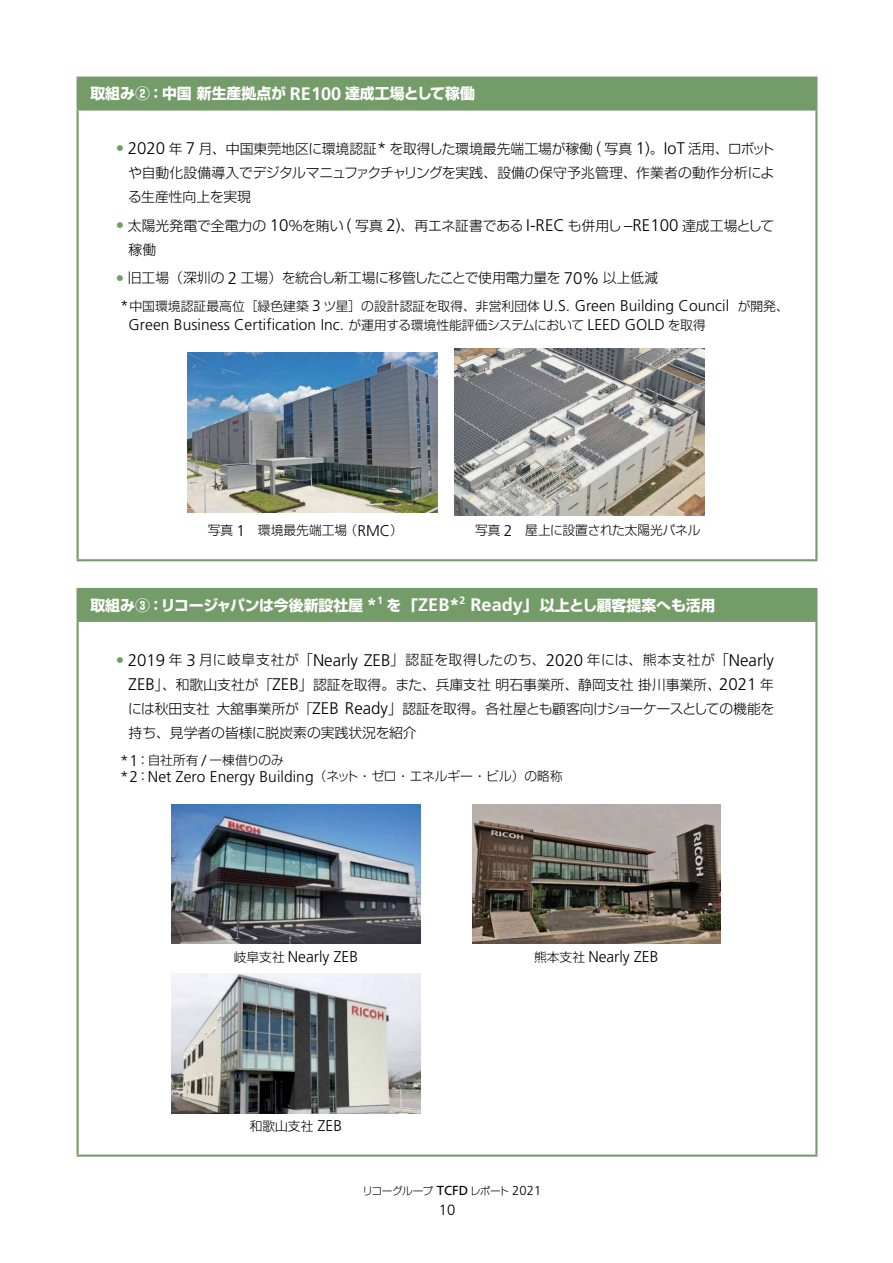
<style>
.page{position:relative;width:893px;height:1263px;background:#fff}
.page>*{position:absolute;margin:0;border:0;box-sizing:border-box;transform-origin:0 0}
.t1{font:700 18.15px "Frutiger LT Pro";color:#fff}
.t2{font:300 16.8px "Frutiger LT Pro";color:#000}
.t3{font:300 16.8px "Frutiger LT Pro";color:#749c68}
.t4{font:300 15.6px "Frutiger LT Pro";letter-spacing:.005em;color:#000}
.t5{font:700 14.85px "P Shin Go Pr 6 N";color:#fff}
.t6{font:700 14.85px "P Shin Go Pr 6 N";letter-spacing:-.02em;color:#fff}
.t7{font:300 14.85px "Frutiger LT Pro";color:#000}
.t8{font:300 13.8px/24.2px "P Shin Go Pr 6 N";color:#000}
.t9{font:300 13.8px "P Shin Go Pr 6 N";letter-spacing:-.02em;color:#000}
.t10{font:300 13.8px "P Shin Go Pr 6 N";letter-spacing:-.03em;color:#000}
.t11{font:300 13.8px "P Shin Go Pr 6 N";letter-spacing:.045em;color:#000}
.t12{font:300 13.8px "P Shin Go Pr 6 N";letter-spacing:.03em;color:#000}
.t13{font:300 13.8px "P Shin Go Pr 6 N";letter-spacing:-.025em;color:#000}
.t14{font:13.05px "Frutiger LT Pro";color:#000}
.t15{font:300 12.9px "Frutiger LT Pro";color:#000}
.t16{font:300 12.75px "P Shin Go Pr 6 N";color:#000}
.t17{font:300 10.65px "P Shin Go Pr 6 N";letter-spacing:-.055em;color:#000}
.t18{font:700 10.65px "Frutiger LT Pro";color:#fff}
.s1{font-family:"P Shin Go Pr 6 N";font-size:13.8px}
.s2{color:#749c68}
.s3{font-family:"Frutiger LT Pro";font-size:15.6px}
.s4{font-size:18.15px}
.s5{font-family:"P Shin Go Pr 6 N";font-size:12.75px}
</style>
<div class="page">
<div style="left:78px;top:78px;width:738px;height:31px;background:#749c68"></div>
<hr style="left:77px;top:111px;width:2px;height:448px;background:#749c68">
<hr style="left:815px;top:111px;width:2px;height:448px;background:#749c68">
<hr style="left:77px;top:559px;width:740px;height:2px;background:#749c68">
<hr style="left:77px;top:77px;width:740px;height:2px;background:#749c68">
<hr style="left:77px;top:79px;width:2px;height:29px;background:#749c68">
<hr style="left:815px;top:79px;width:2px;height:29px;background:#749c68">
<hr style="left:77px;top:108px;width:740px;height:3px;background:#749c68">
<img style="left:187px;top:352px;width:251px;height:160px">
<img style="left:454px;top:349px;width:251px;height:166px">
<div style="left:78px;top:589px;width:738px;height:32px;background:#749c68"></div>
<hr style="left:77px;top:622px;width:2px;height:532px;background:#749c68">
<hr style="left:815px;top:622px;width:2px;height:532px;background:#749c68">
<hr style="left:77px;top:1154px;width:740px;height:3px;background:#749c68">
<hr style="left:77px;top:588px;width:740px;height:2px;background:#749c68">
<hr style="left:77px;top:590px;width:2px;height:30px;background:#749c68">
<hr style="left:815px;top:590px;width:2px;height:30px;background:#749c68">
<hr style="left:77px;top:620px;width:740px;height:2px;background:#749c68">
<img style="left:172px;top:804px;width:248px;height:139px">
<img style="left:472px;top:804px;width:248px;height:139px">
<img style="left:172px;top:974px;width:248px;height:139px">
<p class="t5" style="left:345px;top:82px;width:131px">達成工場として稼働</p>
<p class="t5" style="left:90px;top:82px;width:197px">取組み②：中国新生産拠点が</p>
<h1 class="t1" style="left:290px;top:83px;width:53px">RE100</h1>
<p class="t2" style="left:596px;top:139px;width:6px">(</p>
<p class="t2" style="left:636px;top:139px;width:51px">1)<span class="s1">。</span>IoT</p>
<p class="t8" style="left:688px;top:135px;width:88px">活用、ロボット</p>
<p class="t8" style="left:390px;top:135px;width:205px">を取得した環境最先端工場が稼働</p>
<p class="t8" style="left:169px;top:135px;width:15px">年</p>
<p class="t8" style="left:199px;top:135px;width:180px">月、中国東莞地区に環境認証</p>
<p class="t8" style="left:605px;top:135px;width:29px">写真</p>
<p class="t2" style="left:116px;top:139px;width:51px"><span class="s2">•</span> 2020</p>
<p class="t8" style="left:128px;top:160px;width:648px">や自動化設備導入でデジタルマニュファクチャリングを実践、設備の保守予兆管理、作業者の動作分析による生産性向上を実現</p>
<p class="t13" style="left:682px;top:214px;width:94px">達成工場として</p>
<p class="t2" style="left:186px;top:139px;width:11px">7</p>
<p class="t2" style="left:377px;top:139px;width:11px">*</p>
<p class="t2" style="left:347px;top:215px;width:6px">(</p>
<p class="t2" style="left:386px;top:215px;width:29px">2)<span class="s1">、</span></p>
<p class="t8" style="left:568px;top:212px;width:55px">も併用し</p>
<p class="t8" style="left:128px;top:212px;width:140px">太陽光発電で全電力の</p>
<p class="t8" style="left:414px;top:212px;width:111px">再エネ証書である</p>
<p class="t8" style="left:302px;top:212px;width:43px">を賄い</p>
<p class="t8" style="left:355px;top:212px;width:29px">写真</p>
<p class="t2" style="left:526px;top:215px;width:40px">-I REC</p>
<p class="t2" style="left:270px;top:215px;width:34px">10<span class="s1">％</span></p>
<p class="t2" style="left:624px;top:215px;width:56px">–RE100</p>
<p class="t3" style="left:116px;top:215px;width:10px">•</p>
<p class="t8" style="left:129px;top:236px;width:29px">稼働</p>
<p class="t8" style="left:128px;top:265px;width:98px">旧工場（深圳の</p>
<p class="t10" style="left:241px;top:267px;width:321px">工場）を統合し新工場に移管したことで使用電力量を</p>
<p class="t2" style="left:564px;top:268px;width:37px">70%</p>
<p class="t8" style="left:603px;top:265px;width:57px">以上低減</p>
<p class="t2" style="left:228px;top:268px;width:11px">2</p>
<p class="t3" style="left:116px;top:268px;width:10px">•</p>
<p class="t4" style="left:543px;top:297px;width:187px">U .S. Green Building Council</p>
<p class="t16" style="left:323px;top:296px;width:218px">ツ星］の設計認証を取得、非営利団体</p>
<p class="t16" style="left:129px;top:296px;width:181px">中国環境認証最高位［緑色建築</p>
<p class="t4" style="left:312px;top:297px;width:10px">3</p>
<p class="t4" style="left:120px;top:297px;width:10px">*</p>
<p class="t4" style="left:129px;top:316px;width:217px">Green Business Certification Inc.</p>
<p class="t16" style="left:348px;top:315px;width:237px">が運用する環境性能評価システムにおいて</p>
<p class="t16" style="left:668px;top:315px;width:40px">を取得</p>
<p class="t4" style="left:587px;top:316px;width:79px">LEED GOLD</p>
<p class="t16" style="left:738px;top:296px;width:52px">が開発、</p>
<p class="t16" style="left:345px;top:520px;width:14px">（</p>
<p class="t16" style="left:390px;top:520px;width:14px">）</p>
<p class="t16" style="left:208px;top:520px;width:141px">写真 　<span class="s3">1</span> 環境最先端工場</p>
<p class="t4" style="left:357px;top:521px;width:34px">RMC</p>
<p class="t16" style="left:475px;top:520px;width:227px">写真 　<span class="s3">2</span> 屋上に設置された太陽光パネル</p>
<p class="t18" style="left:449px;top:593px;width:17px">2<span class="s4">*</span></p>
<p class="t18" style="left:367px;top:593px;width:17px">1<span class="s4">*</span></p>
<h1 class="t1" style="left:470px;top:594px;width:54px">Ready</h1>
<p class="t6" style="left:161px;top:593px;width:204px">リコージャパンは今後新設社屋</p>
<p class="t5" style="left:90px;top:593px;width:75px">取組み③：</p>
<p class="t5" style="left:523px;top:593px;width:194px">」以上とし顧客提案へも活用</p>
<p class="t5" style="left:387px;top:593px;width:33px">を「</p>
<h1 class="t1" style="left:418px;top:594px;width:33px">ZEB</h1>
<p class="t2" style="left:313px;top:650px;width:79px">Nearly ZEB</p>
<p class="t11" style="left:199px;top:649px;width:115px">月に岐阜支社が「</p>
<p class="t8" style="left:169px;top:647px;width:15px">年</p>
<p class="t12" style="left:390px;top:649px;width:157px">」認証を取得したのち、</p>
<p class="t2" style="left:116px;top:650px;width:51px"><span class="s2">•</span> 2019</p>
<p class="t2" style="left:186px;top:650px;width:11px">3</p>
<p class="t2" style="left:729px;top:650px;width:46px">Nearly</p>
<p class="t11" style="left:587px;top:649px;width:144px">年には、熊本支社が「</p>
<p class="t2" style="left:546px;top:650px;width:39px">2020</p>
<p class="t8" style="left:155px;top:671px;width:119px">」、和歌山支社が「</p>
<p class="t8" style="left:299px;top:671px;width:424px">」認証を取得。また、兵庫支社明石事業所、静岡支社掛川事業所、</p>
<p class="t2" style="left:129px;top:674px;width:28px">ZEB</p>
<p class="t2" style="left:273px;top:674px;width:28px">ZEB</p>
<p class="t8" style="left:760px;top:671px;width:15px">年</p>
<p class="t2" style="left:719px;top:674px;width:39px">2021</p>
<p class="t2" style="left:312px;top:698px;width:77px">ZEB Ready</p>
<p class="t8" style="left:216px;top:695px;width:98px">大舘事業所が「</p>
<p class="t9" style="left:388px;top:697px;width:388px">」認証を取得。各社屋とも顧客向けショーケースとしての機能を</p>
<p class="t8" style="left:128px;top:695px;width:290px">には秋田支社<br>持ち、見学者の皆様に脱炭素の実践状況を紹介</p>
<p class="t16" style="left:209px;top:750px;width:76px">一棟借りのみ</p>
<p class="t16" style="left:148px;top:750px;width:52px">自社所有</p>
<p class="t4" style="left:202px;top:751px;width:6px">/</p>
<p class="t4" style="left:120px;top:751px;width:31px">*1<span class="s5">：</span></p>
<p class="t4" style="left:120px;top:767px;width:195px">*2<span class="s5">：</span>Net Zero Energy Building</p>
<p class="t16" style="left:314px;top:766px;width:251px">（ネット・ゼロ・エネルギー・ビル）の略称</p>
<p class="t4" style="left:288px;top:947px;width:72px">Nearly ZEB</p>
<p class="t16" style="left:234px;top:946px;width:53px">岐阜支社</p>
<p class="t16" style="left:250px;top:1115px;width:65px">和歌山支社</p>
<p class="t4" style="left:318px;top:1116px;width:26px">ZEB</p>
<p class="t4" style="left:588px;top:947px;width:72px">Nearly ZEB</p>
<p class="t16" style="left:534px;top:946px;width:53px">熊本支社</p>
<p class="t17" style="left:362px;top:1182px;width:72px">リコーグループ</p>
<p class="t17" style="left:470px;top:1182px;width:41px">レポート</p>
<p class="t15" style="left:512px;top:1183px;width:30px">2021</p>
<p class="t14" style="left:437px;top:1183px;width:33px">TCFD</p>
<p class="t7" style="left:439px;top:1201px;width:18px">10</p>
</div>
